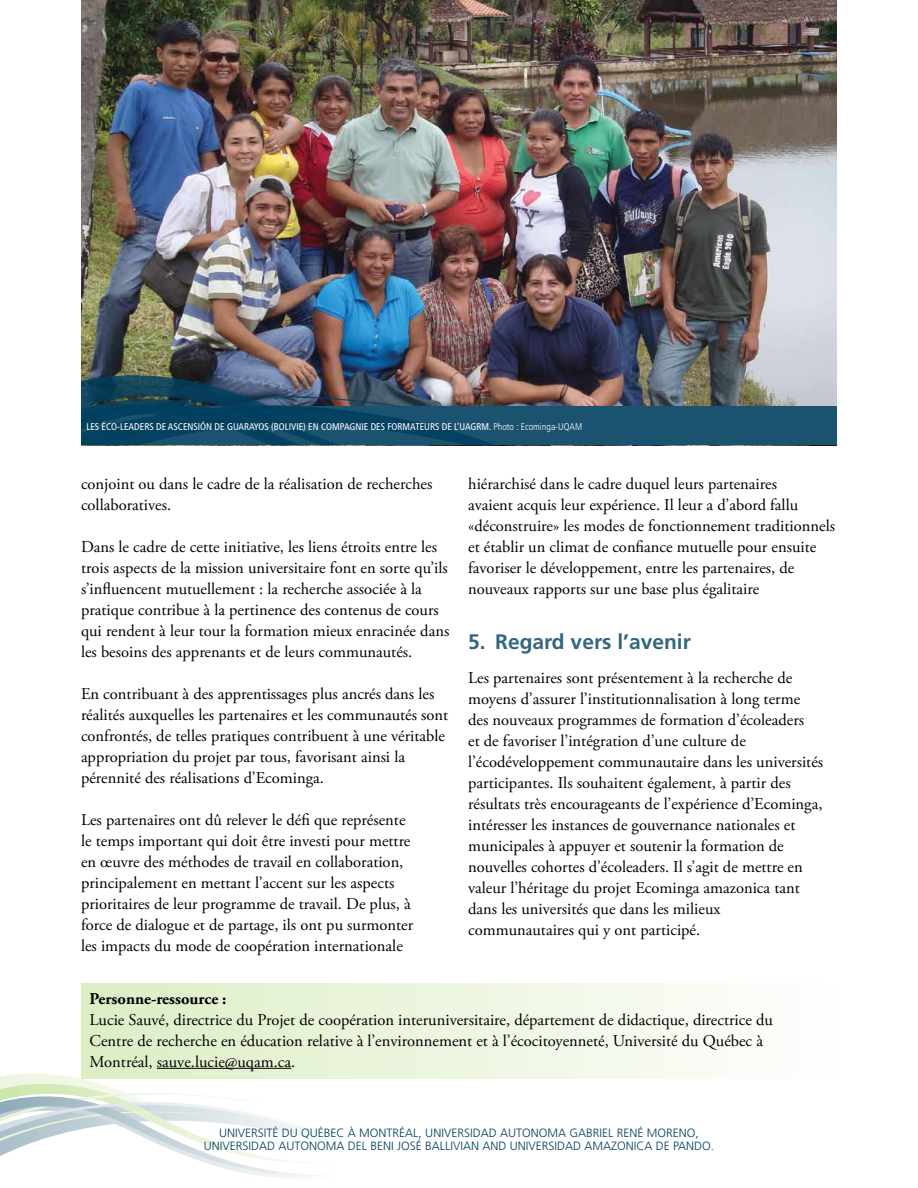
<style>
.page{position:relative;width:918px;height:1188px;background:#fff}
.page>*{position:absolute;margin:0;border:0;box-sizing:border-box;transform-origin:0 0}
.t1{font:700 21px "Frutiger";color:#33667f}
.t2{font:16.5px/21px "Adobe Garamond Pro";color:#000}
.t3{font:700 16.5px "Adobe Garamond Pro";color:#000}
.t4{font:300 12px/13.5px "Frutiger";color:#003f5f;text-align:center}
.t5{font:condensed 9.75px "Frutiger";color:#fff}
.t6{font:300 condensed 9.75px "Frutiger";color:#fff}
.s1{font-weight:400}
</style>
<div class="page">
<svg style="left:0;top:1073px;width:311px;height:105px"></svg>
<div style="left:81px;top:984px;width:756px;height:95px;background:linear-gradient(to right,#ddeec4,#fefefe)"></div>
<hr style="left:157px;top:1068px;width:134px;height:1px;background:#000">
<img style="left:81px;top:0;width:756px;height:446px">
<div style="left:81px;top:407px;width:756px;height:38px;background:#1a526f"></div>
<img style="left:81px;top:374px;width:415px;height:71px">
<p class="t5" style="left:86px;top:421px;width:380px">LES ÉCO-LEADERS DE ASCENSIÓN DE GUARAYOS (BOLIVIE) EN COMPAGNIE DES FORMATEURS DE L’UAGRM</p>
<p class="t6" style="left:489px;top:421px;width:95px"><span class="s1">.</span> Photo : Ecominga-UQAM</p>
<p class="t2" style="left:81px;top:474px;width:353px">conjoint ou dans le cadre de la réalisation de recherches collaboratives.</p>
<p class="t2" style="left:81px;top:537px;width:370px">Dans le cadre de cette initiative, les liens étroits entre les trois aspects de la mission universitaire font en sorte qu’ils s’influencent mutuellement : la recherche associée à la pratique contribue à la pertinence des contenus de cours qui rendent à leur tour la formation mieux enracinée dans les besoins des apprenants et de leurs communautés.</p>
<p class="t2" style="left:81px;top:684px;width:369px">En contribuant à des apprentissages plus ancrés dans les réalités auxquelles les partenaires et les communautés sont confrontés, de telles pratiques contribuent à une véritable appropriation du projet par tous, favorisant ainsi la pérennité des réalisations d’Ecominga.</p>
<p class="t2" style="left:81px;top:810px;width:334px">Les partenaires ont dû relever le défi que représente le temps important qui doit être investi pour mettre en œuvre des méthodes de travail en collaboration, principalement en mettant l’accent sur les aspects prioritaires de leur programme de travail. De plus, à force de dialogue et de partage, ils ont pu surmonter les impacts du mode de coopération internationale</p>
<p class="t2" style="left:468px;top:474px;width:368px">hiérarchisé dans le cadre duquel leurs partenaires<br>avaient acquis leur expérience. Il leur a d’abord fallu «déconstruire» les modes de fonctionnement traditionnels et établir un climat de confiance mutuelle pour ensuite favoriser le développement, entre les partenaires, de nouveaux rapports sur une base plus égalitaire</p>
<p class="t1" style="left:468px;top:629px;width:224px">5. Regard vers l’avenir</p>
<p class="t2" style="left:468px;top:668px;width:357px">Les partenaires sont présentement à la recherche de moyens d’assurer l’institutionnalisation à long terme des nouveaux programmes de formation d’écoleaders<br>et de favoriser l’intégration d’une culture de l’écodéveloppement communautaire dans les universités participantes. Ils souhaitent également, à partir des résultats très encourageants de l’expérience d’Ecominga, intéresser les instances de gouvernance nationales et municipales à appuyer et soutenir la formation de nouvelles cohortes d’écoleaders. Il s’agit de mettre en valeur l’héritage du projet Ecominga amazonica tant dans les universités que dans les milieux communautaires qui y ont participé.</p>
<p class="t3" style="left:90px;top:989px;width:138px">Personne-ressource :</p>
<p class="t2" style="left:90px;top:1010px;width:685px">Lucie Sauvé, directrice du Projet de coopération interuniversitaire, département de didactique, directrice du<br>Centre de recherche en éducation relative à l’environnement et à l’écocitoyenneté, Université du Québec à<br>Montréal, sauve.lucie@uqam.ca.</p>
<p class="t4" style="left:204px;top:1126px;width:512px">UNIVERSITÉ DU QU ÉBEC À MONTRÉAL, UNIVERSIDAD AUTONOMA GABRIEL RENÉ MORENO,<br>UNIVERSIDAD AUTONOMA DEL BENI JOSÉ BALLIVIAN AND UNIVERSIDAD AMAZONICA DE PANDO.</p>
</div>
